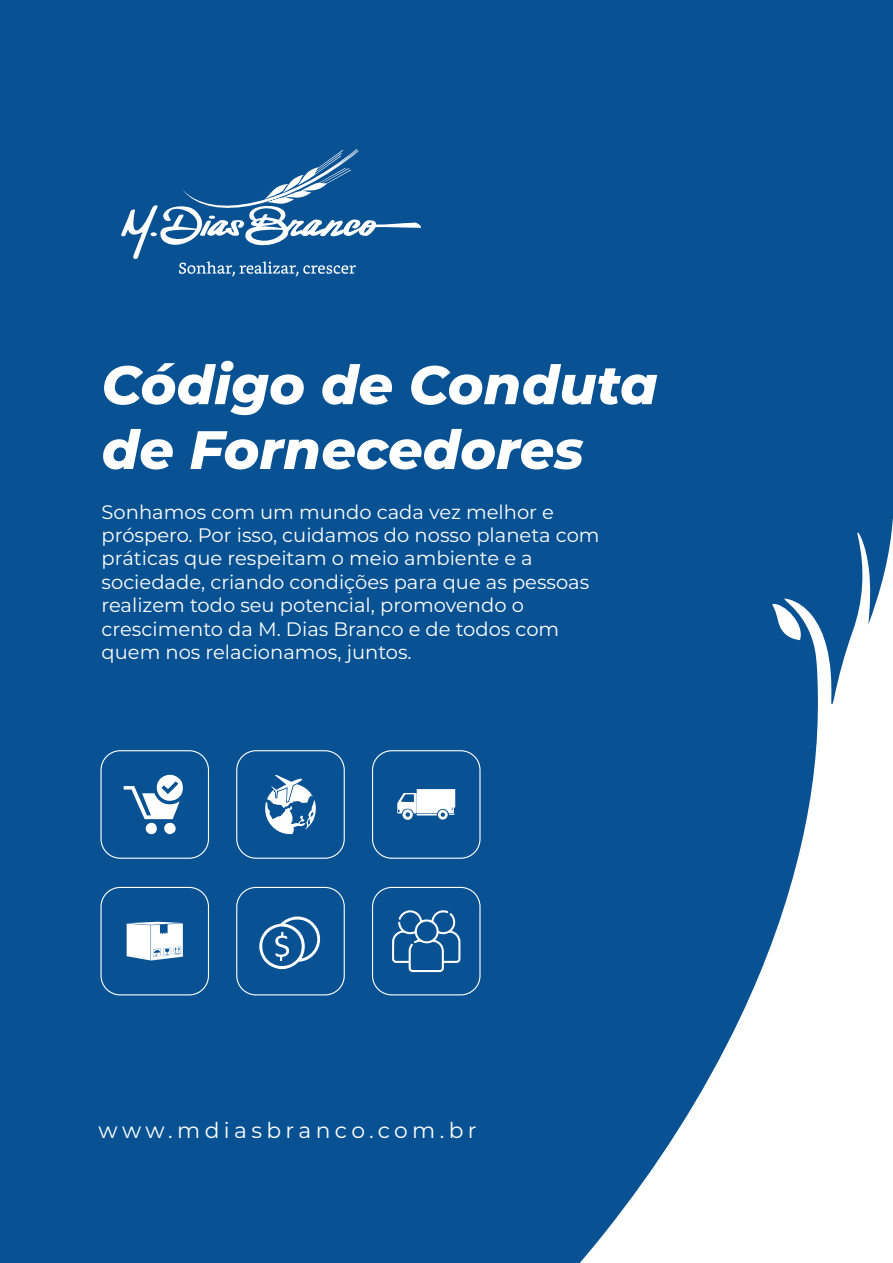
<style>
.page{position:relative;width:893px;height:1263px;background:#085193}
.page>*{position:absolute;margin:0;border:0;box-sizing:border-box;transform-origin:0 0}
.t1{font:italic 800 54px/64.8px "Montserrat";color:#fff}
.t2{font:21.75px "Montserrat";letter-spacing:.2em;color:#fff}
.t3{font:19.5px/23.4px "Montserrat";color:#fff}
</style>
<div class="page">
<svg style="left:372px;top:518px;width:521px;height:745px"></svg>
<div style="left:100px;top:750px;width:109px;height:109px;border:1px solid #fff;border-radius:19px"></div>
<div style="left:236px;top:750px;width:109px;height:109px;border:1px solid #fff;border-radius:19px"></div>
<div style="left:372px;top:750px;width:109px;height:109px;border:1px solid #fff;border-radius:19px"></div>
<div style="left:100px;top:887px;width:109px;height:108px;border:1px solid #fff;border-radius:19px"></div>
<div style="left:236px;top:887px;width:109px;height:108px;border:1px solid #fff;border-radius:19px"></div>
<div style="left:372px;top:887px;width:109px;height:108px;border:1px solid #fff;border-radius:19px"></div>
<svg style="left:124px;top:775px;width:59px;height:59px"></svg>
<svg style="left:127px;top:922px;width:56px;height:38px;background:#dee7f0"></svg>
<svg style="left:397px;top:789px;width:58px;height:31px"></svg>
<svg style="left:265px;top:775px;width:51px;height:59px"></svg>
<svg style="left:259px;top:916px;width:61px;height:53px"></svg>
<svg style="left:392px;top:907px;width:68px;height:65px"></svg>
<svg style="left:121px;top:149px;width:301px;height:127px"></svg>
<div style="left:355px;top:269px;width:14px;height:11px;background:#075092"></div>
<h1 class="t1" style="left:102px;top:355px;width:557px">Código de Conduta de Fornecedores</h1>
<p class="t3" style="left:102px;top:501px;width:500px">Sonhamos com um mundo cada vez melhor e próspero. Por isso, cuidamos do nosso planeta com práticas que respeitam o meio ambiente e a sociedade, criando condições para que as pessoas realizem todo seu potencial, promovendo o crescimento da M. Dias Branco e de todos com quem nos relacionamos, juntos.</p>
<p class="t2" style="left:99px;top:1119px;width:379px">www.mdiasbranco.com.br</p>
</div>
